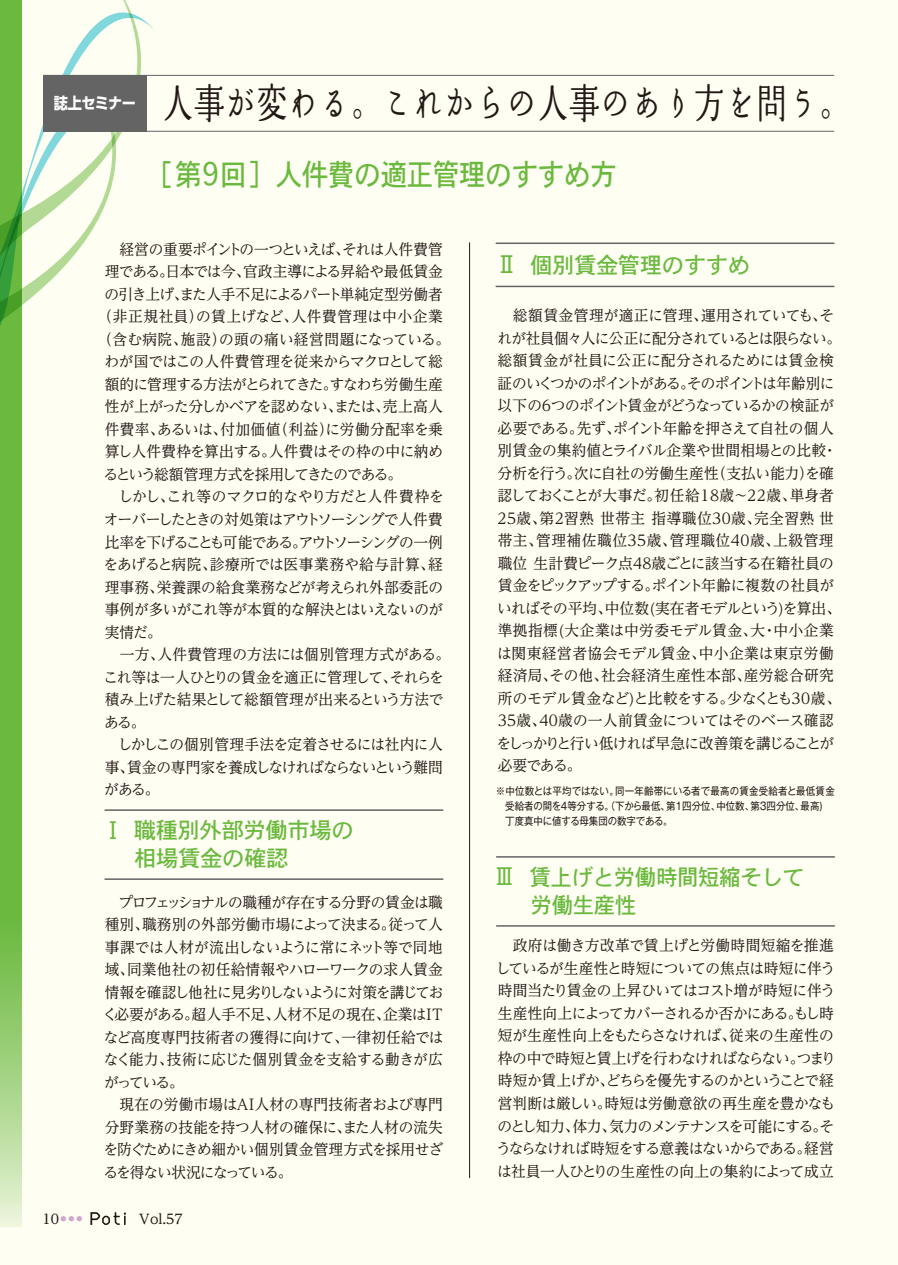
<style>
.page{position:relative;width:898px;height:1265px;background:#fff}
.page>*{position:absolute;margin:0;border:0;box-sizing:border-box;transform-origin:0 0}
.t1{font:40.95px "Marumin Old";color:#221815;scale:.76 1}
.t2{font:30px "Osaka";letter-spacing:-.03em;color:#6bb93f;scale:.9 1}
.t3{font:22.5px/28.2px "Osaka";letter-spacing:-.025em;color:#6bb93f}
.t4{font:22.5px/28.2px "Osaka";letter-spacing:-.025em;color:#6bb93f;scale:.96 1}
.t5{font:700 15.75px "UD Shin Go Pro";letter-spacing:-.03em;color:#fff;scale:.9 1}
.t6{font:15px/22.5px "UD Reimin Pro";letter-spacing:-.025em;color:#221815}
.t7{font:15px "UD Reimin Pro";letter-spacing:-.07em;color:#221815}
.t8{font:15px "UD Reimin Pro";letter-spacing:-.095em;color:#221815}
.t9{font:15px "UD Reimin Pro";letter-spacing:-.05em;color:#221815}
.t10{font:15px "UD Reimin Pro";letter-spacing:.01em;color:#221815}
.t11{font:15px "UD Reimin Pro";letter-spacing:.025em;color:#221815}
.t12{font:15px "UD Reimin Pro";letter-spacing:-.075em;color:#221815}
.t13{font:15px "UD Reimin Pro";letter-spacing:.045em;color:#221815}
.t14{font:15px "UD Reimin Pro";letter-spacing:.015em;color:#221815}
.t15{font:15px "UD Reimin Pro";letter-spacing:-.005em;color:#221815}
.t16{font:15px "UD Reimin Pro";letter-spacing:.02em;color:#221815}
.t17{font:15px "UD Reimin Pro";letter-spacing:-.045em;color:#221815}
.t18{font:15px "UD Reimin Pro";letter-spacing:-.085em;color:#221815}
.t19{font:500 13.5px "UD Reimin Pro";color:#221815}
.t20{font:10.5px/15px "Gothic MB101 Pro";color:#221815;scale:.9 1}
.t21{font:500 6px "UD Reimin Pro";color:#cfa7cd}
.s1{font-family:"UD Shin Go Pro"}
</style>
<div class="page">
<div style="left:0;top:0;width:897px;height:1265px;background:#fffef3"></div>
<svg style="left:0;top:437px;width:21px;height:789px;background:#81c35a"></svg>
<svg style="left:0;top:0;width:141px;height:75px"></svg>
<svg style="left:0;top:74px;width:135px;height:363px"></svg>
<hr style="left:469px;top:243px;width:1px;height:934px;background:#221815">
<hr style="left:44px;top:131px;width:789px;height:1px;background:#656464">
<hr style="left:44px;top:75px;width:789px;height:1px;background:#656464">
<hr style="left:105px;top:809px;width:337px;height:2px;background:#656464">
<hr style="left:105px;top:878px;width:337px;height:2px;background:#656464">
<hr style="left:496px;top:242px;width:337px;height:2px;background:#656464">
<hr style="left:496px;top:286px;width:337px;height:1px;background:#656464">
<hr style="left:496px;top:856px;width:338px;height:1px;background:#656464">
<hr style="left:496px;top:925px;width:338px;height:1px;background:#656464">
<svg style="left:90px;top:1212px;width:36px;height:12px"></svg>
<div style="left:44px;top:75px;width:103px;height:56px;background:#656464"></div>
<p class="t5" style="left:54px;top:90px;width:93px">誌上セミナー</p>
<h1 class="t1" style="left:163px;top:82px;width:905px">人事が変わる。これからの人事のあり方を問う。</h1>
<h2 class="t2" style="left:145px;top:155px;width:525px">［第9回］人件費の適正管理のすすめ方</h2>
<p class="t6" style="left:105px;top:237px;width:339px">　経営の重要ポイントの一つといえば、それは人件費管</p>
<p class="t6" style="left:105px;top:260px;width:339px">理である。日本では今、官政主導による昇給や最低賃金</p>
<p class="t9" style="left:104px;top:282px;width:340px">の引き上げ、また人手不足によるパート単純定型労働者</p>
<p class="t13" style="left:97px;top:304px;width:347px">（非正規社員）の賃上げなど、人件費管理は中小企業</p>
<p class="t10" style="left:97px;top:327px;width:354px">（含む病院、施設）の頭の痛い経営問題になっている。</p>
<p class="t6" style="left:104px;top:350px;width:340px">わが国ではこの人件費管理を従来からマクロとして総</p>
<p class="t7" style="left:105px;top:372px;width:339px">額的に管理する方法がとられてきた。すなわち労働生産</p>
<p class="t6" style="left:105px;top:395px;width:339px">性が上がった分しかベアを認めない、または、売上高人</p>
<p class="t11" style="left:105px;top:417px;width:339px">件費率、あるいは、付加価値（利益）に労働分配率を乗</p>
<p class="t6" style="left:105px;top:440px;width:340px">算し人件費枠を算出する。人件費はその枠の中に納め</p>
<p class="t18" style="left:104px;top:462px;width:307px">るという総額管理方式を採用してきたのである。　</p>
<p class="t6" style="left:105px;top:485px;width:340px">　しかし、これ等のマクロ的なやり方だと人件費枠を</p>
<p class="t12" style="left:104px;top:507px;width:340px">オーバーしたときの対処策はアウトソーシングで人件費</p>
<p class="t8" style="left:105px;top:529px;width:339px">比率を下げることも可能である。アウトソーシングの一例</p>
<p class="t14" style="left:103px;top:552px;width:341px">をあげると病院、診療所では医事業務や給与計算、経</p>
<p class="t15" style="left:105px;top:574px;width:340px">理事務、栄養課の給食業務などが考えられ外部委託の</p>
<p class="t6" style="left:105px;top:597px;width:340px">事例が多いがこれ等が本質的な解決とはいえないのが</p>
<p class="t6" style="left:105px;top:620px;width:59px">実情だ。</p>
<p class="t16" style="left:105px;top:642px;width:347px">　一方、人件費管理の方法には個別管理方式がある。</p>
<p class="t6" style="left:103px;top:665px;width:342px">これ等は一人ひとりの賃金を適正に管理して、それらを</p>
<p class="t6" style="left:105px;top:687px;width:340px">積み上げた結果として総額管理が出来るという方法で</p>
<p class="t6" style="left:104px;top:710px;width:65px">ある。　　</p>
<p class="t17" style="left:105px;top:732px;width:339px">　しかしこの個別管理手法を定着させるには社内に人</p>
<p class="t7" style="left:105px;top:754px;width:339px">事、賃金の専門家を養成しなければならないという難問</p>
<p class="t6" style="left:104px;top:777px;width:57px">がある。</p>
<h3 class="t3" style="left:134px;top:815px;width:221px;text-indent:-33px"><span class="s1">Ⅰ</span> 職種別外部労働市場の相場賃金の確認</h3>
<p class="t6" style="left:103px;top:890px;width:342px">　プロフェッショナルの職種が存在する分野の賃金は職種別、職務別の外部労働市場によって決まる。従って人事課では人材が流出しないように常にネット等で同地域、同業他社の初任給情報やハローワークの求人賃金情報を確認し他社に見劣りしないように対策を講じておく必要がある。超人手不足、人材不足の現在、企業はITなど高度専門技術者の獲得に向けて、一律初任給ではなく能力、技術に応じた個別賃金を支給する動きが広がっている。　<br>　現在の労働市場はAI人材の専門技術者および専門分野業務の技能を持つ人材の確保に、また人材の流失を防ぐためにきめ細かい個別賃金管理方式を採用せざるを得ない状況になっている。</p>
<p class="t19" style="left:42px;top:1207px;width:18px">10</p>
<p class="t21" style="left:60px;top:1213px;width:23px">● ● ●</p>
<p class="t19" style="left:139px;top:1207px;width:45px">Vol.57</p>
<h3 class="t3" style="left:495px;top:250px;width:256px"><span class="s1">Ⅱ</span> 個別賃金管理のすすめ</h3>
<p class="t6" style="left:496px;top:304px;width:346px">　総額賃金管理が適正に管理、運用されていても、それが社員個々人に公正に配分されているとは限らない。総額賃金が社員に公正に配分されるためには賃金検証のいくつかのポイントがある。そのポイントは年齢別に以下の６つのポイント賃金がどうなっているかの検証が必要である。先ず、ポイント年齢を押さえて自社の個人別賃金の集約値とライバル企業や世間相場との比較・分析を行う。次に自社の労働生産性（支払い能力）を確認しておくことが大事だ。初任給18歳～22歳、単身者<br>25歳、第2習熟世帯主指導職位30歳、完全習熟世帯主、管理補佐職位35歳、管理職位40歳、上級管理職位生計費ピーク点48歳ごとに該当する在籍社員の賃金をピックアップする。ポイント年齢に複数の社員がいればその平均、中位数(実在者モデルという)を算出、準拠指標(大企業は中労委モデル賃金､大・中小企業は関東経営者協会モデル賃金、中小企業は東京労働経済局、その他、社会経済生産性本部、産労総合研究所のモデル賃金など)と比較をする。少なくとも30歳、<br>35歳、40歳の一人前賃金についてはそのベース確認をしっかりと行い低ければ早急に改善策を講じることが必要である。</p>
<p class="t20" style="left:495px;top:782px;width:378px">※中位数とは平均ではない。同一年齢帯にいる者で最高の賃金受給者と最低賃金　受給者の間を4等分する。（下から最低、第１四分位、中位数、第３四分位、最高)<br>　丁度真中に値する母集団の数字である。</p>
<h3 class="t4" style="left:493px;top:862px;width:325px"><span class="s1">Ⅲ</span> 賃上げと労働時間短縮そして　 労働生産性</h3>
<p class="t6" style="left:495px;top:934px;width:342px">　政府は働き方改革で賃上げと労働時間短縮を推進しているが生産性と時短についての焦点は時短に伴う時間当たり賃金の上昇ひいてはコスト増が時短に伴う生産性向上によってカバーされるか否かにある。もし時短が生産性向上をもたらさなければ、従来の生産性の枠の中で時短と賃上げを行わなければならない。つまり時短か賃上げか、どちらを優先するのかということで経営判断は厳しい。時短は労働意欲の再生産を豊かなものとし知力、体力、気力のメンテナンスを可能にする。そうならなければ時短をする意義はないからである。経営は社員一人ひとりの生産性の向上の集約によって成立</p>
</div>
